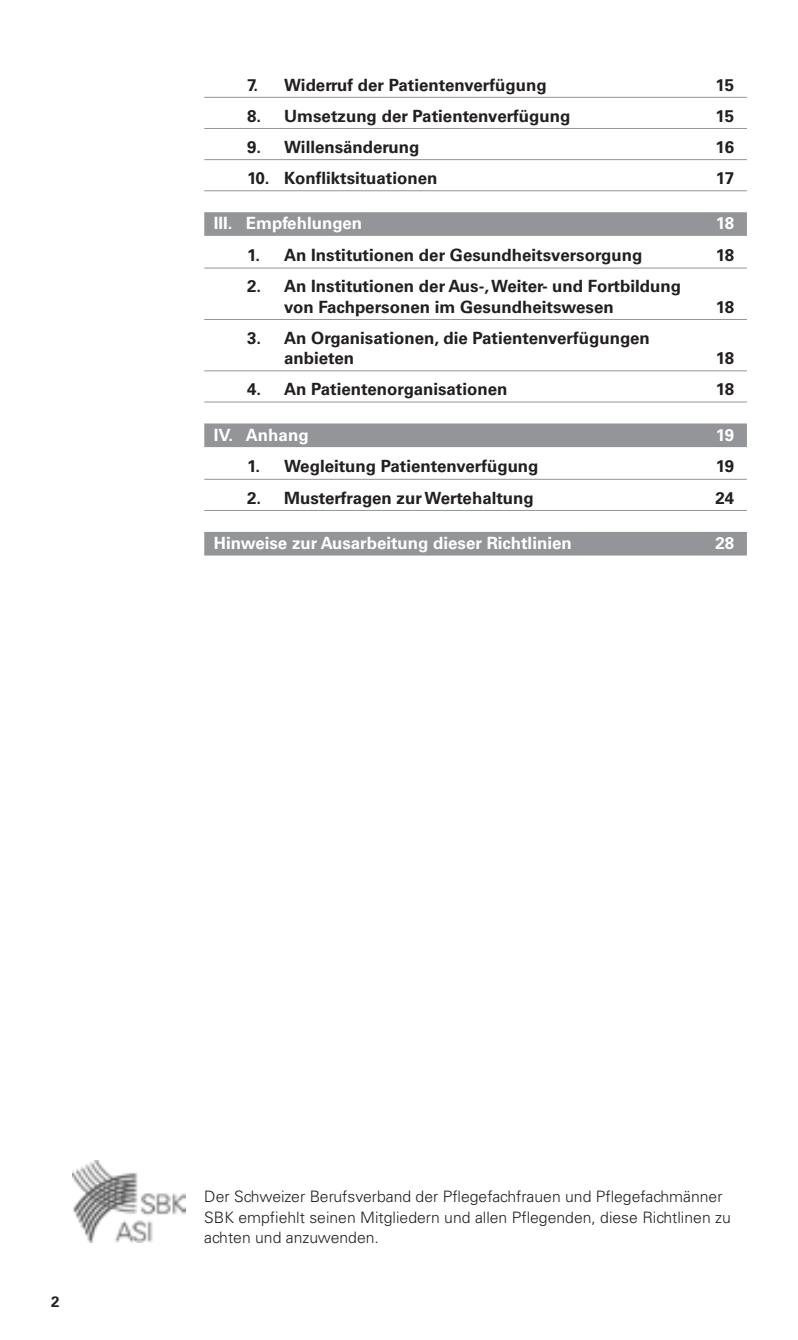
<style>
.page{position:relative;width:798px;height:1340px;background:#fff}
.page>*{position:absolute;margin:0;border:0;box-sizing:border-box;transform-origin:0 0}
.Inhaltsverzeichnis_T{font:700 16.88px/20.2px "Univers";color:#231f20}
.Inhaltsverzeichnis_T-2{font:700 16.88px "Univers";color:#fff}
.Genehmigung{font:300 15.75px/20.2px "Univers";color:#231f20}
.t1{font:700 15.08px "Univers";color:#231f20}
</style>
<div class="page">
<hr style="left:204px;top:97px;width:542px;height:1px;background:#939598">
<hr style="left:204px;top:128px;width:542px;height:1px;background:#939598">
<hr style="left:204px;top:159px;width:542px;height:1px;background:#939598">
<hr style="left:204px;top:190px;width:542px;height:1px;background:#939598">
<div style="left:204px;top:212px;width:542px;height:24px;background:#939598"></div>
<hr style="left:204px;top:267px;width:542px;height:1px;background:#939598">
<hr style="left:204px;top:319px;width:542px;height:1px;background:#939598">
<hr style="left:204px;top:370px;width:542px;height:1px;background:#939598">
<hr style="left:204px;top:401px;width:542px;height:1px;background:#939598">
<div style="left:204px;top:423px;width:542px;height:24px;background:#939598"></div>
<hr style="left:204px;top:479px;width:542px;height:1px;background:#939598">
<hr style="left:204px;top:510px;width:542px;height:1px;background:#939598">
<div style="left:204px;top:532px;width:542px;height:23px;background:#939598"></div>
<img style="left:72px;top:1160px;width:113px;height:82px">
<p class="Inhaltsverzeichnis_T" style="left:247px;top:75px;width:301px">7. Widerruf der Patientenverfügung</p>
<p class="Inhaltsverzeichnis_T" style="left:715px;top:75px;width:20px">15</p>
<p class="Inhaltsverzeichnis_T" style="left:247px;top:106px;width:325px">8. Umsetzung der Patientenverfügung</p>
<p class="Inhaltsverzeichnis_T" style="left:715px;top:106px;width:20px">15</p>
<p class="Inhaltsverzeichnis_T" style="left:247px;top:137px;width:174px">9. Willensänderung</p>
<p class="Inhaltsverzeichnis_T" style="left:715px;top:137px;width:20px">16</p>
<p class="Inhaltsverzeichnis_T" style="left:247px;top:168px;width:192px">10. Konfliktsituationen</p>
<p class="Inhaltsverzeichnis_T" style="left:715px;top:168px;width:20px">17</p>
<p class="Inhaltsverzeichnis_T-2" style="left:214px;top:213px;width:150px">III. Empfehlungen</p>
<p class="Inhaltsverzeichnis_T-2" style="left:715px;top:213px;width:20px">18</p>
<p class="Inhaltsverzeichnis_T" style="left:247px;top:245px;width:397px">1. An Institutionen der Gesundheitsversorgung</p>
<p class="Inhaltsverzeichnis_T" style="left:715px;top:245px;width:20px">18</p>
<p class="Inhaltsverzeichnis_T" style="left:284px;top:276px;width:398px;text-indent:-37px">2. An Institutionen der Aus-, Weiter- und Fortbildung von Fachpersonen im Gesundheitswesen</p>
<p class="Inhaltsverzeichnis_T" style="left:715px;top:297px;width:20px">18</p>
<p class="Inhaltsverzeichnis_T" style="left:284px;top:328px;width:367px;text-indent:-37px">3. An Organisationen, die Patientenverfügungen anbieten</p>
<p class="Inhaltsverzeichnis_T" style="left:715px;top:348px;width:20px">18</p>
<p class="Inhaltsverzeichnis_T" style="left:247px;top:379px;width:262px">4. An Patientenorganisationen</p>
<p class="Inhaltsverzeichnis_T" style="left:715px;top:379px;width:20px">18</p>
<p class="Inhaltsverzeichnis_T-2" style="left:214px;top:425px;width:96px">IV. Anhang</p>
<p class="Inhaltsverzeichnis_T-2" style="left:715px;top:425px;width:20px">19</p>
<p class="Inhaltsverzeichnis_T" style="left:247px;top:456px;width:293px">1. Wegleitung Patientenverfügung</p>
<p class="Inhaltsverzeichnis_T" style="left:715px;top:456px;width:20px">19</p>
<p class="Inhaltsverzeichnis_T" style="left:247px;top:487px;width:288px">2. Musterfragen zur Wertehaltung</p>
<p class="Inhaltsverzeichnis_T" style="left:715px;top:487px;width:20px">24</p>
<p class="Inhaltsverzeichnis_T-2" style="left:214px;top:533px;width:359px">Hinweise zur Ausarbeitung dieser Richtlinien</p>
<p class="Inhaltsverzeichnis_T-2" style="left:715px;top:533px;width:20px">28</p>
<p class="t1" style="left:51px;top:1292px;width:10px">2</p>
<p class="Genehmigung" style="left:204px;top:1186px;width:528px">Der Schweizer Berufsverband der Pflegefachfrauen und Pflegefachmänner<br>SBK empfiehlt seinen Mitgliedern und allen Pflegenden, diese Richtlinen zu achten und anzuwenden.</p>
</div>
